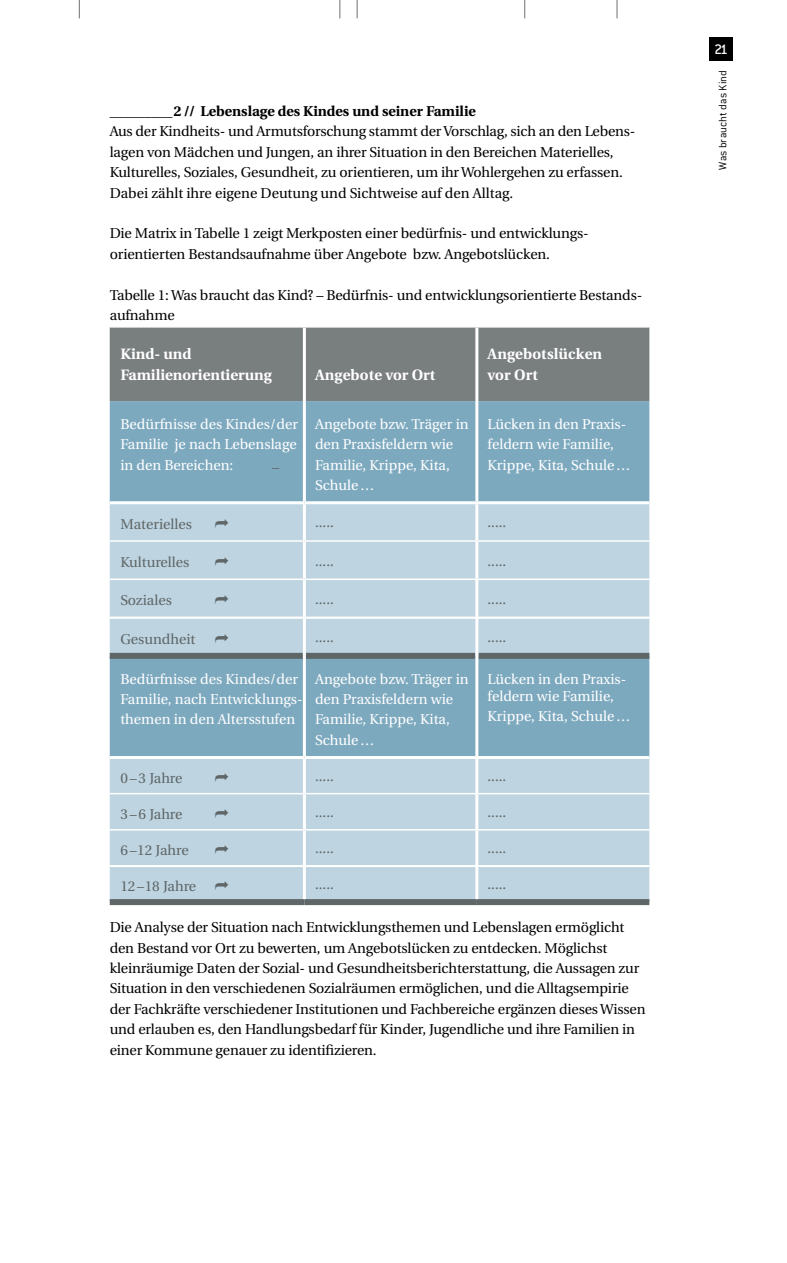
<style>
.page{position:relative;width:787px;height:1263px;background:#fff}
.page>*{position:absolute;margin:0;border:0;box-sizing:border-box;transform-origin:0 0}
.t1{font:500 15.15px "Conduit ITC";color:#fff}
.Tabelle_weiß{font:700 15px "Utopia";letter-spacing:.005em;color:#fff}
.fließ{font:14.25px/20.4px "Utopia";letter-spacing:-.01em;color:#000}
.Tabelle_weiß-2{font:14.25px/20.4px "Utopia";color:#fff}
.Tabelle{font:14.25px "Utopia";color:#5e6667}
.fließ-2{font:700 14.25px "Utopia";color:#000}
.t2{font:300 12px "Conduit ITC";letter-spacing:.015em;color:#000}
</style>
<div class="page">
<div style="left:709px;top:37px;width:24px;height:24px;background:#000"></div>
<svg style="left:79px;top:0;width:1px;height:18px"></svg>
<svg style="left:524px;top:0;width:1px;height:18px"></svg>
<svg style="left:616px;top:0;width:1px;height:18px"></svg>
<svg style="left:339px;top:0;width:1px;height:18px"></svg>
<svg style="left:357px;top:0;width:1px;height:18px"></svg>
<div style="left:110px;top:328px;width:539px;height:73px;background:#797e7f"></div>
<div style="left:110px;top:401px;width:539px;height:100px;background:#7da9bf"></div>
<div style="left:110px;top:504px;width:539px;height:395px;background:#bed4e1"></div>
<div style="left:110px;top:659px;width:539px;height:97px;background:#7da9bf"></div>
<hr style="left:110px;top:756px;width:194px;height:3px;background:#fff">
<hr style="left:304px;top:756px;width:173px;height:3px;background:#fff">
<hr style="left:477px;top:756px;width:172px;height:3px;background:#fff">
<div style="left:110px;top:653px;width:193px;height:6px;background:#5e6667"></div>
<div style="left:306px;top:653px;width:169px;height:6px;background:#5e6667"></div>
<div style="left:478px;top:653px;width:171px;height:6px;background:#5e6667"></div>
<div style="left:110px;top:899px;width:194px;height:6px;background:#5e6667"></div>
<div style="left:304px;top:899px;width:173px;height:6px;background:#5e6667"></div>
<div style="left:477px;top:899px;width:172px;height:6px;background:#5e6667"></div>
<hr style="left:303px;top:328px;width:3px;height:73px;background:#fff">
<hr style="left:475px;top:328px;width:3px;height:73px;background:#fff">
<hr style="left:303px;top:401px;width:3px;height:100px;background:#fff">
<hr style="left:475px;top:401px;width:3px;height:100px;background:#fff">
<hr style="left:303px;top:504px;width:3px;height:36px;background:#fff">
<hr style="left:475px;top:504px;width:3px;height:36px;background:#fff">
<hr style="left:303px;top:542px;width:3px;height:36px;background:#fff">
<hr style="left:475px;top:542px;width:3px;height:36px;background:#fff">
<hr style="left:303px;top:580px;width:3px;height:37px;background:#fff">
<hr style="left:475px;top:580px;width:3px;height:37px;background:#fff">
<hr style="left:303px;top:618px;width:3px;height:38px;background:#fff">
<hr style="left:475px;top:618px;width:3px;height:38px;background:#fff">
<hr style="left:303px;top:656px;width:3px;height:100px;background:#fff">
<hr style="left:475px;top:656px;width:3px;height:100px;background:#fff">
<hr style="left:303px;top:759px;width:3px;height:34px;background:#fff">
<hr style="left:475px;top:759px;width:3px;height:34px;background:#fff">
<hr style="left:303px;top:794px;width:3px;height:35px;background:#fff">
<hr style="left:475px;top:794px;width:3px;height:35px;background:#fff">
<hr style="left:303px;top:830px;width:3px;height:35px;background:#fff">
<hr style="left:475px;top:830px;width:3px;height:35px;background:#fff">
<hr style="left:303px;top:867px;width:3px;height:32px;background:#fff">
<hr style="left:475px;top:867px;width:3px;height:32px;background:#fff">
<hr style="left:110px;top:540px;width:194px;height:2px;background:#fff">
<hr style="left:304px;top:540px;width:173px;height:2px;background:#fff">
<hr style="left:477px;top:540px;width:172px;height:2px;background:#fff">
<hr style="left:110px;top:578px;width:194px;height:2px;background:#fff">
<hr style="left:304px;top:578px;width:173px;height:2px;background:#fff">
<hr style="left:477px;top:578px;width:172px;height:2px;background:#fff">
<hr style="left:110px;top:617px;width:194px;height:1px;background:#fff">
<hr style="left:110px;top:618px;width:194px;height:1px;background:#fff">
<hr style="left:304px;top:617px;width:173px;height:1px;background:#fff">
<hr style="left:304px;top:618px;width:173px;height:1px;background:#fff">
<hr style="left:477px;top:617px;width:172px;height:1px;background:#fff">
<hr style="left:477px;top:618px;width:172px;height:1px;background:#fff">
<hr style="left:110px;top:793px;width:194px;height:1px;background:#fff">
<hr style="left:304px;top:793px;width:173px;height:1px;background:#fff">
<hr style="left:477px;top:793px;width:172px;height:1px;background:#fff">
<hr style="left:110px;top:829px;width:194px;height:1px;background:#fff">
<hr style="left:304px;top:829px;width:173px;height:1px;background:#fff">
<hr style="left:477px;top:829px;width:172px;height:1px;background:#fff">
<hr style="left:110px;top:865px;width:194px;height:1px;background:#fff">
<hr style="left:110px;top:866px;width:194px;height:1px;background:#fff">
<hr style="left:304px;top:865px;width:173px;height:1px;background:#fff">
<hr style="left:304px;top:866px;width:173px;height:1px;background:#fff">
<hr style="left:477px;top:865px;width:172px;height:1px;background:#fff">
<hr style="left:477px;top:866px;width:172px;height:1px;background:#fff">
<svg style="left:215px;top:519px;width:13px;height:8px"></svg>
<svg style="left:215px;top:557px;width:13px;height:8px"></svg>
<svg style="left:215px;top:595px;width:13px;height:9px"></svg>
<svg style="left:215px;top:633px;width:13px;height:9px"></svg>
<svg style="left:215px;top:772px;width:13px;height:9px"></svg>
<svg style="left:215px;top:808px;width:13px;height:9px"></svg>
<svg style="left:215px;top:845px;width:13px;height:8px"></svg>
<svg style="left:215px;top:880px;width:13px;height:9px"></svg>
<p class="fließ-2" style="left:110px;top:103px;width:367px">_________2 // Lebenslage des Kindes und seiner Familie</p>
<p class="fließ" style="left:110px;top:122px;width:527px">Aus der Kindheits- und Armutsforschung stammt der Vorschlag, sich an den Lebens&shy;lagen von Mädchen und Jungen, an ihrer Situation in den Bereichen Materielles, Kulturelles, Soziales, Gesundheit, zu orientieren, um ihr Wohlergehen zu erfassen.<br>Dabei zählt ihre eigene Deutung und Sichtweise auf den Alltag.</p>
<p class="fließ" style="left:110px;top:224px;width:480px">Die Matrix in Tabelle 1 zeigt Merkposten einer bedürfnis- und entwicklungs&shy;orientierten Bestandsaufnahme über Angebote bzw. Angebotslücken.</p>
<p class="fließ" style="left:110px;top:285px;width:534px">Tabelle 1: Was braucht das Kind? – Bedürfnis- und entwicklungsorientierte Bestands&shy;aufnahme</p>
<p class="Tabelle_weiß" style="left:120px;top:346px;width:73px">Kind- und</p>
<p class="Tabelle_weiß" style="left:120px;top:366px;width:153px">Familienorientierung</p>
<p class="Tabelle_weiß" style="left:315px;top:366px;width:122px">Angebote vor Ort</p>
<p class="Tabelle_weiß" style="left:487px;top:346px;width:116px">Angebotslücken</p>
<p class="Tabelle_weiß" style="left:487px;top:366px;width:52px">vor Ort</p>
<p class="Tabelle_weiß-2" style="left:120px;top:414px;width:179px;text-align:justify">Bedürfnisse des Kindes/der Familie je nach Lebenslage in den Bereichen:</p>
<p class="Tabelle_weiß-2" style="left:315px;top:414px;width:155px">Angebote bzw. Träger in den Praxisfeldern wie<br>Familie, Krippe, Kita,<br>Schule…</p>
<p class="Tabelle_weiß-2" style="left:487px;top:414px;width:144px">Lücken in den Praxis&shy;feldern wie Familie,<br>Krippe, Kita, Schule…</p>
<p class="Tabelle" style="left:120px;top:516px;width:73px">Materielles</p>
<p class="Tabelle" style="left:315px;top:514px;width:20px">.....</p>
<p class="Tabelle" style="left:487px;top:514px;width:20px">.....</p>
<p class="Tabelle" style="left:120px;top:554px;width:70px">Kulturelles</p>
<p class="Tabelle" style="left:315px;top:553px;width:20px">.....</p>
<p class="Tabelle" style="left:487px;top:553px;width:20px">.....</p>
<p class="Tabelle" style="left:120px;top:593px;width:53px">Soziales</p>
<p class="Tabelle" style="left:315px;top:591px;width:20px">.....</p>
<p class="Tabelle" style="left:487px;top:591px;width:20px">.....</p>
<p class="Tabelle" style="left:120px;top:631px;width:77px">Gesundheit</p>
<p class="Tabelle" style="left:315px;top:629px;width:20px">.....</p>
<p class="Tabelle" style="left:487px;top:629px;width:20px">.....</p>
<p class="Tabelle_weiß-2" style="left:120px;top:669px;width:184px">Bedürfnisse des Kindes/der<br>Familie, nach Entwicklungs&shy;themen in den Altersstufen</p>
<p class="Tabelle_weiß-2" style="left:315px;top:669px;width:155px">Angebote bzw. Träger in den Praxisfeldern wie<br>Familie, Krippe, Kita,<br>Schule…</p>
<p class="Tabelle_weiß-2" style="left:487px;top:670px;width:140px;line-height:17.1px">Lücken in den Praxis&shy;feldern wie Familie,</p>
<p class="Tabelle" style="left:272px;top:459px;width:9px">–</p>
<p class="Tabelle_weiß-2" style="left:487px;top:706px;width:144px">Krippe, Kita, Schule…</p>
<p class="Tabelle" style="left:120px;top:770px;width:64px">0 – 3 Jahre</p>
<p class="Tabelle" style="left:315px;top:768px;width:20px">.....</p>
<p class="Tabelle" style="left:487px;top:768px;width:20px">.....</p>
<p class="Tabelle" style="left:120px;top:806px;width:64px">3 – 6 Jahre</p>
<p class="Tabelle" style="left:315px;top:804px;width:20px">.....</p>
<p class="Tabelle" style="left:487px;top:804px;width:20px">.....</p>
<p class="Tabelle" style="left:120px;top:842px;width:70px">6 – 12 Jahre</p>
<p class="Tabelle" style="left:315px;top:840px;width:20px">.....</p>
<p class="Tabelle" style="left:487px;top:840px;width:20px">.....</p>
<p class="Tabelle" style="left:120px;top:878px;width:77px">12 – 18 Jahre</p>
<p class="Tabelle" style="left:315px;top:876px;width:20px">.....</p>
<p class="Tabelle" style="left:487px;top:876px;width:20px">.....</p>
<p class="fließ" style="left:110px;top:917px;width:537px">Die Analyse der Situation nach Entwicklungsthemen und Lebenslagen ermöglicht den Bestand vor Ort zu bewerten, um Angebotslücken zu entdecken. Möglichst kleinräumige Daten der Sozial- und Gesundheitsberichterstattung, die Aussagen zur Situation in den verschiedenen Sozialräumen ermöglichen, und die Alltagsempirie der Fachkräfte verschiedener Institutionen und Fachbereiche ergänzen dieses Wissen und erlauben es, den Handlungsbedarf für Kinder, Jugendliche und ihre Familien in einer Kommune genauer zu identifizieren.</p>
<p class="t1" style="left:714px;top:41px;width:15px">21</p>
<p class="t2" style="left:716px;top:170px;width:101px;rotate:-90deg">Was braucht das Kind</p>
</div>
